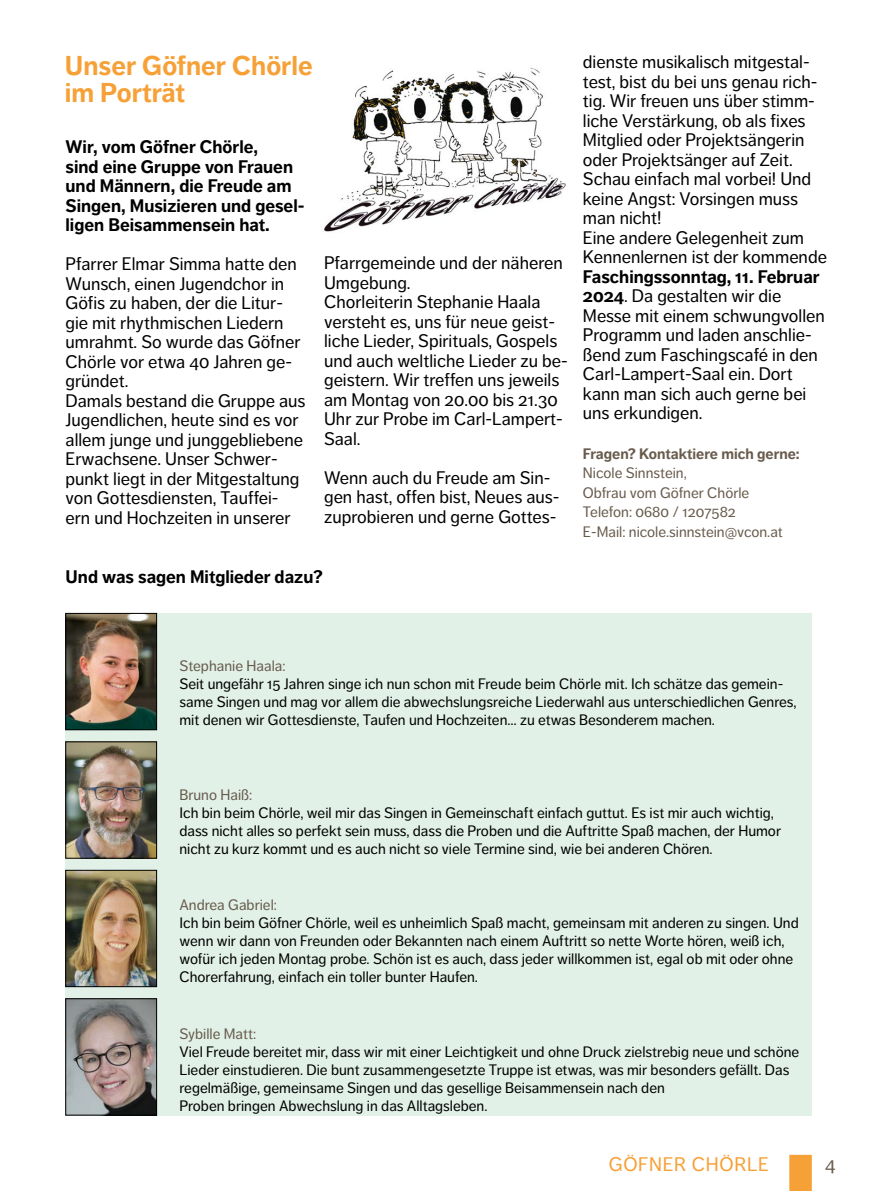
<style>
.page{position:relative;width:893px;height:1191px;background:#fff}
.page>*{position:absolute;margin:0;border:0;box-sizing:border-box;transform-origin:0 0}
.t1{font:700 27px/27px "Dagny Pro";color:#f6a138}
.t2{font:19.5px "Dagny Pro";letter-spacing:.035em;color:#f6a138}
.t3{font:19.5px "Dagny Pro";color:#685b4c}
.t4{font:18px/19.5px "Dagny Pro";color:#000}
.t5{font:700 18px/19.5px "Dagny Pro";color:#000}
.t6{font:15px/18px "Dagny Pro";color:#000}
.t7{font:15px/19.5px "Dagny Pro";color:#685b4c}
.t8{font:700 15px "Dagny Pro";color:#685b4c}
.s1{font-weight:700}
</style>
<div class="page">
<div style="left:789px;top:1154px;width:23px;height:37px;background:#f6a138"></div>
<div style="left:66px;top:613px;width:746px;height:502px;background:#e1f1e8"></div>
<img style="left:68px;top:615px;width:87px;height:113px">
<div style="left:66px;top:613px;width:91px;height:117px;border:1px solid #000"></div>
<img style="left:68px;top:743px;width:87px;height:113px">
<div style="left:66px;top:741px;width:91px;height:117px;border:1px solid #000"></div>
<img style="left:68px;top:872px;width:87px;height:112px">
<div style="left:66px;top:870px;width:91px;height:116px;border:1px solid #000"></div>
<img style="left:68px;top:1000px;width:87px;height:113px">
<div style="left:66px;top:998px;width:91px;height:117px;border:1px solid #000"></div>
<img style="left:324px;top:67px;width:242px;height:165px">
<h1 class="t1" style="left:65px;top:53px;width:249px">Unser Göfner Chörle im Porträt</h1>
<p class="t5" style="left:66px;top:137px;width:241px">Wir, vom Göfner Chörle,<br>sind eine Gruppe von Frauen und Männern, die Freude am<br>Singen, Musizieren und gesel&shy;ligen Beisammensein hat.</p>
<p class="t4" style="left:66px;top:254px;width:242px">Pfarrer Elmar Simma hatte den<br>Wunsch, einen Jugendchor in<br>Göfis zu haben, der die Litur&shy;gie mit rhythmischen Liedern umrahmt. So wurde das Göfner<br>Chörle vor etwa 40 Jahren ge&shy;gründet.<br>Damals bestand die Gruppe aus<br>Jugendlichen, heute sind es vor allem junge und junggebliebene<br>Erwachsene. Unser Schwer&shy;punkt liegt in der Mitgestaltung von Gottesdiensten, Tauffei&shy;ern und Hochzeiten in unserer</p>
<p class="t4" style="left:324px;top:253px;width:245px">Pfarrgemeinde und der näheren<br>Umgebung.<br>Chorleiterin Stephanie Haala versteht es, uns für neue geist&shy;liche Lieder, Spirituals, Gospels und auch weltliche Lieder zu be&shy;geistern. Wir treffen uns jeweils am Montag von 20.00 bis 21.30<br>Uhr zur Probe im Carl-Lampert-<br>Saal.</p>
<p class="t4" style="left:324px;top:467px;width:237px">Wenn auch du Freude am Sin&shy;gen hast, offen bist, Neues aus&shy;zuprobieren und gerne Gottes-</p>
<p class="t5" style="left:66px;top:567px;width:259px">Und was sagen Mitglieder dazu?</p>
<p class="t4" style="left:583px;top:53px;width:246px">dienste musikalisch mitgestal&shy;test, bist du bei uns genau rich&shy;tig. Wir freuen uns über stimm&shy;liche Verstärkung, ob als fixes<br>Mitglied oder Projektsängerin oder Projektsänger auf Zeit.<br>Schau einfach mal vorbei! Und keine Angst: Vorsingen muss man nicht!<br>Eine andere Gelegenheit zum<br>Kennenlernen ist der kommende</p>
<p class="t4" style="left:583px;top:267px;width:243px"><span class="s1">Faschingssonntag, 11. Februar<br>2024</span>. Da gestalten wir die<br>Messe mit einem schwungvollen<br>Programm und laden anschlie&shy;ßend zum Faschingscafé in den<br>Carl-Lampert-Saal ein. Dort kann man sich auch gerne bei uns erkundigen.</p>
<p class="t8" style="left:583px;top:445px;width:218px">Fragen? Kontaktiere mich gerne:</p>
<p class="t7" style="left:583px;top:463px;width:201px">Nicole Sinnstein,<br>Obfrau vom Göfner Chörle<br>Telefon: 0680 / 1207582<br>E-Mail: nicole.sinnstein@vcon.at</p>
<p class="t7" style="left:179px;top:656px;width:108px">Stephanie Haala:</p>
<p class="t6" style="left:179px;top:675px;width:618px">Seit ungefähr 15 Jahren singe ich nun schon mit Freude beim Chörle mit. Ich schätze das gemein&shy;same Singen und mag vor allem die abwechslungsreiche Liederwahl aus unterschiedlichen Genres, mit denen wir Gottesdienste, Taufen und Hochzeiten… zu etwas Besonderem machen.</p>
<p class="t7" style="left:179px;top:785px;width:74px">Bruno Haiß:</p>
<p class="t6" style="left:179px;top:803px;width:603px">Ich bin beim Chörle, weil mir das Singen in Gemeinschaft einfach guttut. Es ist mir auch wichtig, dass nicht alles so perfekt sein muss, dass die Proben und die Auftritte Spaß machen, der Humor nicht zu kurz kommt und es auch nicht so viele Termine sind, wie bei anderen Chören.</p>
<p class="t7" style="left:179px;top:895px;width:99px">Andrea Gabriel:</p>
<p class="t6" style="left:179px;top:914px;width:621px">Ich bin beim Göfner Chörle, weil es unheimlich Spaß macht, gemeinsam mit anderen zu singen. Und wenn wir dann von Freunden oder Bekannten nach einem Auftritt so nette Worte hören, weiß ich, wofür ich jeden Montag probe. Schön ist es auch, dass jeder willkommen ist, egal ob mit oder ohne Chorerfahrung, einfach ein toller bunter Haufen.</p>
<p class="t7" style="left:179px;top:1023px;width:78px">Sybille Matt:</p>
<p class="t6" style="left:179px;top:1042px;width:621px">Viel Freude bereitet mir, dass wir mit einer Leichtigkeit und ohne Druck zielstrebig neue und schöne Lieder einstudieren. Die bunt zusammengesetzte Truppe ist etwas, was mir besonders gefällt. Das regelmäßige, gemeinsame Singen und das gesellige Beisammensein nach den<br>Proben bringen Abwechslung in das Alltagsleben.</p>
<p class="t2" style="left:609px;top:1152px;width:161px">GÖFNER CHÖRLE</p>
<p class="t3" style="left:825px;top:1152px;width:12px">4</p>
</div>
